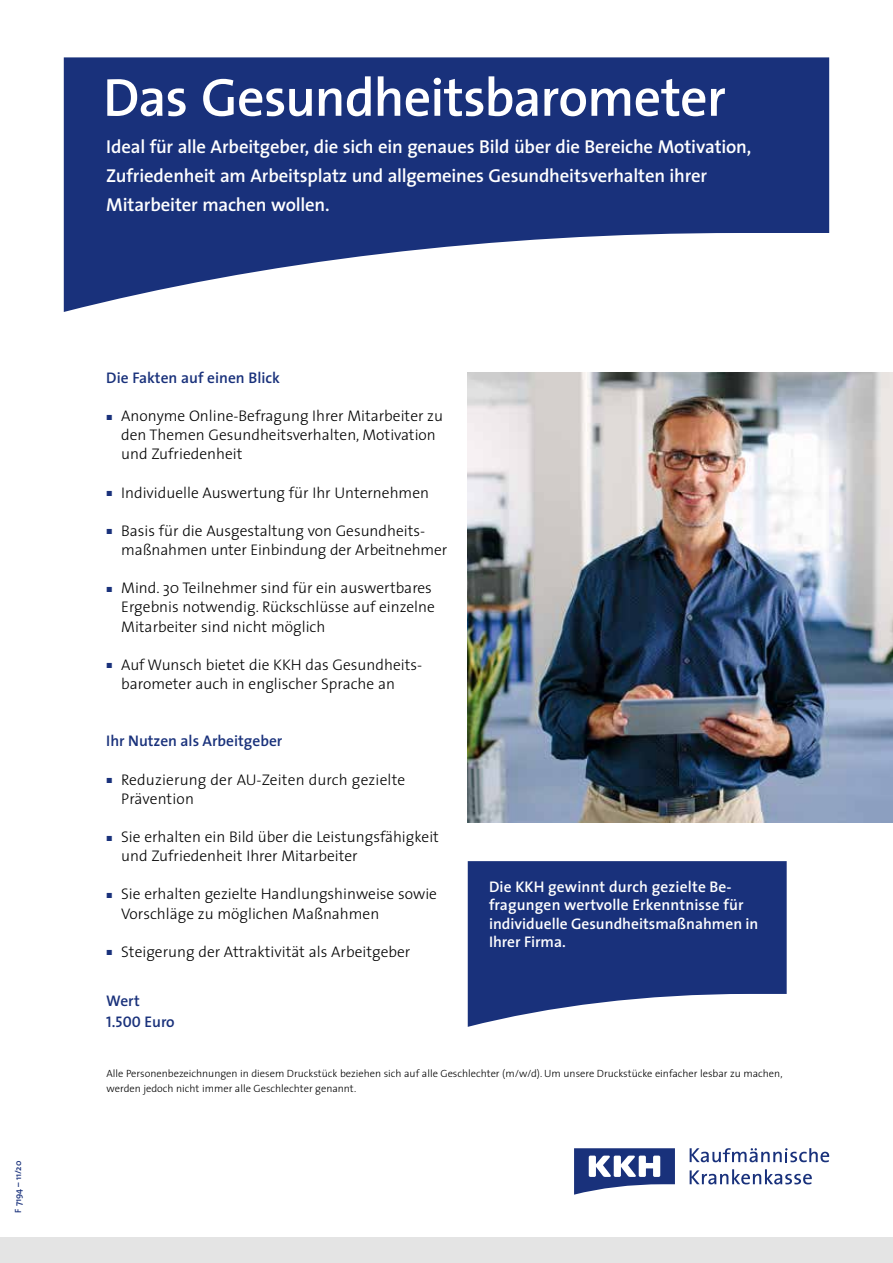
<style>
.page{position:relative;width:893px;height:1263px;background:#fff}
.page>*{position:absolute;margin:0;border:0;box-sizing:border-box;transform-origin:0 0}
.t1{font:600 54px "The Sans";letter-spacing:-.02em;color:#fff}
.t2{font:600 18.75px/28.5px "The Sans";letter-spacing:-.01em;color:#fff}
.t3{font:300 15.45px/19.2px "The Sans";color:#000}
.t4{font:600 15.45px/18.6px "The Sans";color:#fff}
.t5{font:600 15.45px "The Sans";color:#19317b}
.t6{font:15.45px "The Sans Semi Bold Caps";color:#19317b}
.t7{font:300 10.5px/14.7px "The Sans";color:#000}
.t8{font:600 9px "The Sans";color:#19317b}
.s1{font-family:"The Sans Light Expert";font-weight:400;font-size:7.5px;color:#19317b}
.s2{font-family:"The Sans";font-weight:600}
</style>
<div class="page">
<svg style="left:64px;top:57px;width:765px;height:255px;fill:#19317b"></svg>
<div style="left:0;top:1237px;width:893px;height:26px;background:#e4e4e4"></div>
<svg style="left:468px;top:861px;width:319px;height:166px;background:#3a4e8e"></svg>
<svg style="left:574px;top:1148px;width:101px;height:47px"></svg>
<svg style="left:690px;top:1169px;width:122px;height:15px"></svg>
<svg style="left:690px;top:1148px;width:139px;height:14px"></svg>
<img style="left:468px;top:373px;width:425px;height:450px">
<p class="t8" style="left:11px;top:1213px;width:54px;rotate:-90deg">F 7194 – 11/20</p>
<h1 class="t1" style="left:103px;top:52px;width:624px">Das Gesundheitsbarometer</h1>
<p class="t2" style="left:106px;top:132px;width:647px">Ideal für alle Arbeitgeber, die sich ein genaues Bild über die Bereiche Motivation,<br>Zufriedenheit am Arbeitsplatz und allgemeines Gesundheitsverhalten ihrer<br>Mitarbeiter machen wollen.</p>
<p class="t5" style="left:106px;top:365px;width:175px">Die Fakten auf einen Blick</p>
<p class="t3" style="left:121px;top:406px;width:323px;text-indent:-15px"><span class="s1">ó</span> Anonyme Online-Befragung Ihrer Mitarbeiter zu den Themen Gesundheitsverhalten, Motivation und Zufriedenheit</p>
<p class="t3" style="left:106px;top:482px;width:324px"><span class="s1">ó</span> Individuelle Auswertung für Ihr Unternehmen</p>
<p class="t3" style="left:121px;top:520px;width:327px;text-indent:-15px"><span class="s1">ó</span> Basis für die Ausgestaltung von Gesundheits&shy;maßnahmen unter Einbindung der Arbeitnehmer</p>
<p class="t3" style="left:121px;top:578px;width:315px;text-indent:-15px"><span class="s1">ó</span> Mind. 30 Teilnehmer sind für ein auswertbares<br>Ergebnis notwendig. Rückschlüsse auf einzelne<br>Mitarbeiter sind nicht möglich</p>
<p class="t3" style="left:121px;top:654px;width:302px;text-indent:-15px"><span class="s1">ó</span> Auf Wunsch bietet die KKH das Gesundheits&shy;barometer auch in englischer Sprache an</p>
<p class="t5" style="left:106px;top:728px;width:178px">Ihr Nutzen als Arbeitgeber</p>
<p class="t3" style="left:121px;top:769px;width:286px;text-indent:-15px"><span class="s1">ó</span> Reduzierung der AU-Zeiten durch gezielte<br>Prävention</p>
<p class="t3" style="left:121px;top:827px;width:319px;text-indent:-15px"><span class="s1">ó</span> Sie erhalten ein Bild über die Leistungsfähigkeit und Zufriedenheit Ihrer Mitarbeiter</p>
<p class="t3" style="left:121px;top:884px;width:317px;text-indent:-15px"><span class="s1">ó</span> Sie erhalten gezielte Handlungshinweise sowie<br>Vorschläge zu möglichen Maßnahmen</p>
<p class="t3" style="left:106px;top:941px;width:306px"><span class="s1">ó</span> Steigerung der Attraktivität als Arbeitgeber</p>
<p class="t5" style="left:106px;top:988px;width:35px">Wert</p>
<p class="t6" style="left:106px;top:1009px;width:70px">1.500 <span class="s2">Euro</span></p>
<p class="t4" style="left:489px;top:876px;width:271px">Die KKH gewinnt durch gezielte Be&shy;fragungen wertvolle Erkenntnisse für individuelle Gesundheitsmaßnahmen in<br>Ihrer Firma.</p>
<p class="t7" style="left:107px;top:1066px;width:677px">Alle Personenbezeichnungen in diesem Druckstück beziehen sich auf alle Geschlechter (m/w/d). Um unsere Druckstücke einfacher lesbar zu machen, werden jedoch nicht immer alle Geschlechter genannt.</p>
</div>
